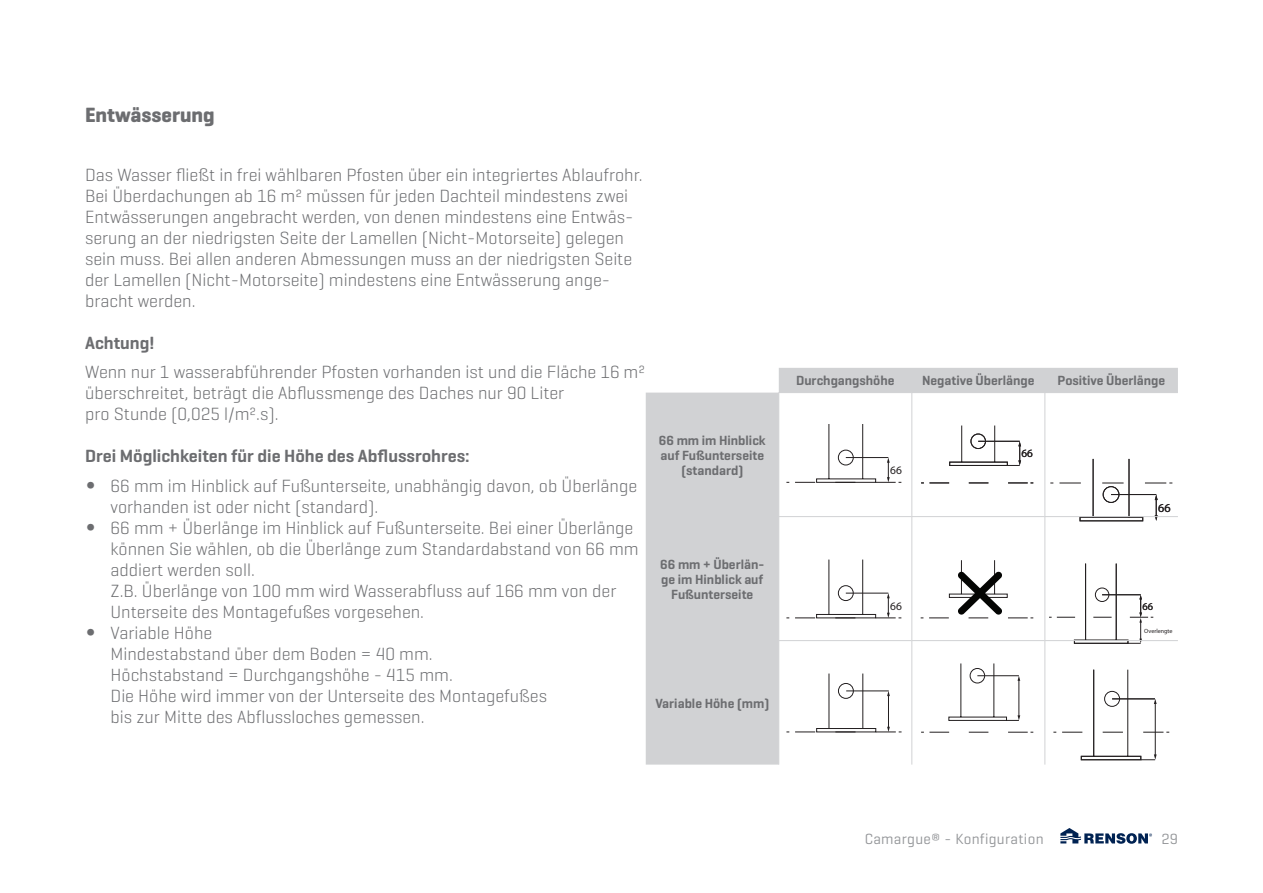
<style>
.page{position:relative;width:1263px;height:893px;background:#fff}
.page>*{position:absolute;margin:0;border:0;box-sizing:border-box;transform-origin:0 0}
.t1{font:700 21px "Geogrotesque";color:#6c6d70}
.Body{font:300 18px/21px "Geogrotesque";color:#6c6d70}
.t2{font:600 18px "Geogrotesque";color:#6c6d70}
.t3{font:15px "Geogrotesque";letter-spacing:.02em;color:#939598}
.Table_H1_Center{font:600 13.5px/15px "Geogrotesque";color:#6c6d70}
.t4{font:12.15px "Myriad Pro";color:#231f20}
.t5{font:11.4px "Myriad Pro";color:#231f20}
.t6{font:11.25px "Myriad Pro";color:#231f20}
.t7{font:10.35px "Myriad Pro";color:#231f20}
.t8{font:6px "Myriad Pro";color:#231f20}
.s1{font-family:"Futura Std"}
</style>
<div class="page">
<svg style="left:1060px;top:828px;width:92px;height:16px"></svg>
<svg style="left:646px;top:368px;width:532px;height:397px"></svg>
<hr style="left:778px;top:392px;width:134px;height:1px;background:#d1d2d4">
<hr style="left:778px;top:393px;width:1px;height:123px;background:#d1d2d4">
<hr style="left:912px;top:392px;width:133px;height:1px;background:#d1d2d4">
<hr style="left:911px;top:393px;width:1px;height:123px;background:#d1d2d4">
<hr style="left:1045px;top:392px;width:133px;height:1px;background:#d1d2d4">
<hr style="left:1044px;top:393px;width:1px;height:123px;background:#d1d2d4">
<hr style="left:778px;top:516px;width:134px;height:1px;background:#d1d2d4">
<hr style="left:778px;top:517px;width:1px;height:123px;background:#d1d2d4">
<hr style="left:912px;top:516px;width:133px;height:1px;background:#d1d2d4">
<hr style="left:911px;top:517px;width:1px;height:123px;background:#d1d2d4">
<hr style="left:1045px;top:516px;width:133px;height:1px;background:#d1d2d4">
<hr style="left:1044px;top:517px;width:1px;height:123px;background:#d1d2d4">
<hr style="left:778px;top:640px;width:134px;height:1px;background:#d1d2d4">
<hr style="left:778px;top:641px;width:1px;height:124px;background:#d1d2d4">
<hr style="left:912px;top:640px;width:133px;height:1px;background:#d1d2d4">
<hr style="left:911px;top:641px;width:1px;height:124px;background:#d1d2d4">
<hr style="left:1045px;top:640px;width:133px;height:1px;background:#d1d2d4">
<hr style="left:1044px;top:641px;width:1px;height:124px;background:#d1d2d4">
<h2 class="t1" style="left:85px;top:102px;width:131px">Entwässerung</h2>
<p class="Body" style="left:85px;top:163px;width:559px">Das Wasser fließt in frei wählbaren Pfosten über ein integriertes Ablaufrohr.<br>Bei Überdachungen ab 16 m² müssen für jeden Dachteil mindestens zwei Entwässerungen angebracht werden, von denen mindestens eine Entwäs&shy;serung an der niedrigsten Seite der Lamellen (Nicht-Motorseite) gelegen sein muss. Bei allen anderen Abmessungen muss an der niedrigsten Seite der Lamellen (Nicht-Motorseite) mindestens eine Entwässerung ange&shy;bracht werden.</p>
<h3 class="t2" style="left:85px;top:331px;width:71px">Achtung!</h3>
<p class="Body" style="left:85px;top:361px;width:561px">Wenn nur 1 wasserabführender Pfosten vorhanden ist und die Fläche 16 m² überschreitet, beträgt die Abflussmenge des Daches nur 90 Liter<br>pro Stunde (0,025 l/m².s).</p>
<h3 class="t2" style="left:85px;top:445px;width:386px">Drei Möglichkeiten für die Höhe des Abflussrohres:</h3>
<p class="Body" style="left:111px;top:474px;width:528px;text-indent:-26px"><span class="s1">•</span> 66 mm im Hinblick auf Fußunterseite, unabhängig davon, ob Überlänge vorhanden ist oder nicht (standard).</p>
<p class="Body" style="left:111px;top:516px;width:530px;text-indent:-26px"><span class="s1">•</span> 66 mm + Überlänge im Hinblick auf Fußunterseite. Bei einer Überlänge können Sie wählen, ob die Überlänge zum Standardabstand von 66 mm addiert werden soll.<br>Z.B. Überlänge von 100 mm wird Wasserabfluss auf 166 mm von der Unterseite des Montagefußes vorgesehen.</p>
<p class="Body" style="left:111px;top:621px;width:438px;text-indent:-26px"><span class="s1">•</span> Variable Höhe<br>Mindestabstand über dem Boden = 40 mm.<br>Höchstabstand = Durchgangshöhe - 415 mm.<br>Die Höhe wird immer von der Unterseite des Montagefußes bis zur Mitte des Abflussloches gemessen.</p>
<p class="Table_H1_Center" style="left:659px;top:432px;width:108px">66 mm im Hinblick auf Fußunterseite</p>
<p class="Table_H1_Center" style="left:681px;top:462px;width:63px">(standard)</p>
<p class="Table_H1_Center" style="left:660px;top:556px;width:106px;text-align:center">66 mm + Überlän&shy;ge im Hinblick auf<br>Fußunterseite</p>
<p class="Table_H1_Center" style="left:655px;top:695px;width:115px">Variable Höhe (mm)</p>
<p class="Table_H1_Center" style="left:796px;top:373px;width:100px">Durchgangshöhe</p>
<p class="Table_H1_Center" style="left:922px;top:373px;width:114px">Negative Überlänge</p>
<p class="Table_H1_Center" style="left:1057px;top:373px;width:109px">Positive Überlänge</p>
<p class="t5" style="left:890px;top:464px;width:13px">66</p>
<p class="t6" style="left:1021px;top:447px;width:13px">66</p>
<p class="t4" style="left:1158px;top:501px;width:14px">66</p>
<p class="t5" style="left:890px;top:599px;width:13px">66</p>
<p class="t7" style="left:1142px;top:600px;width:12px">66</p>
<p class="t8" style="left:1144px;top:628px;width:30px">Overlengte</p>
<p class="t3" style="left:865px;top:829px;width:180px">Camargue® - Konfiguration</p>
<p class="t3" style="left:1161px;top:829px;width:18px">29</p>
</div>
